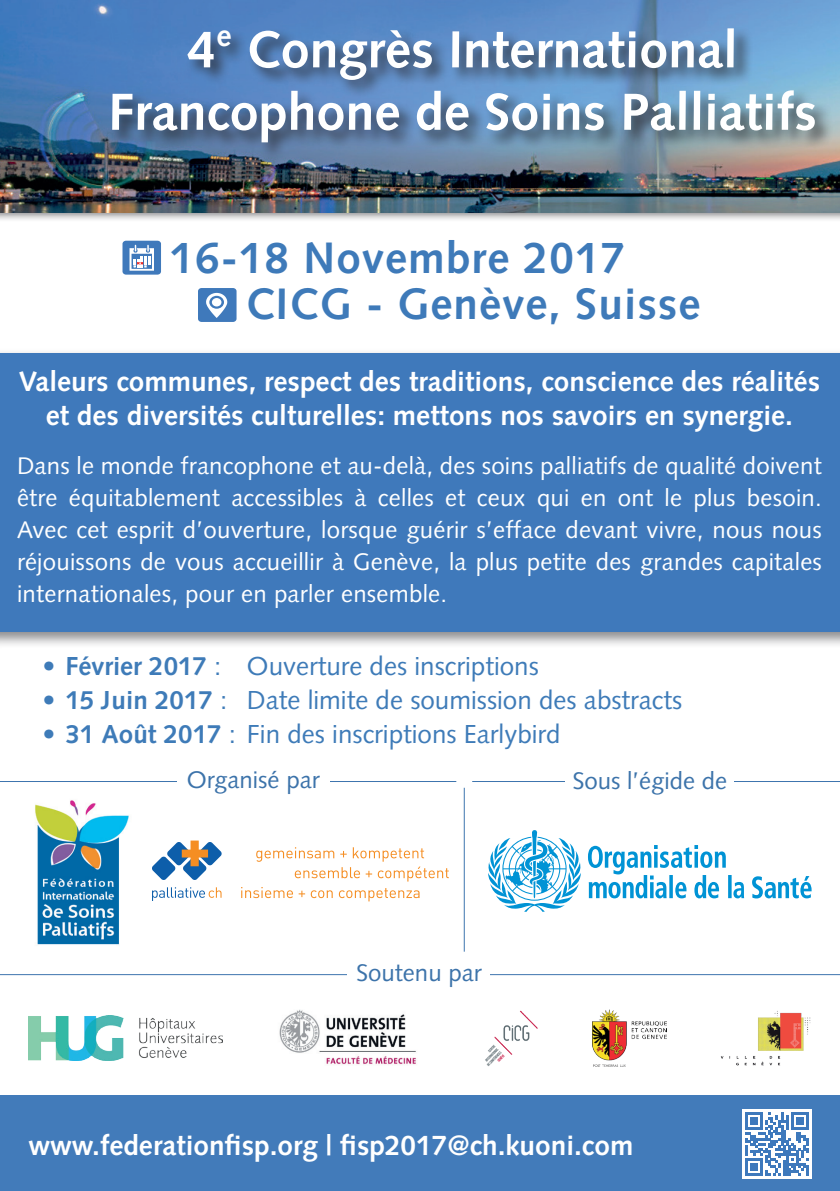
<style>
.page{position:relative;width:840px;height:1191px;background:#fff}
.page>*{position:absolute;margin:0;border:0;box-sizing:border-box;transform-origin:0 0}
.t1{font:700 52px/62.4px "Syntax LT Std";color:#fff;text-align:center}
.t2{font:700 44px/46.2px "Syntax LT Std";letter-spacing:.025em;color:#3e7ab9}
.t3{font:700 28px/33.6px "Syntax LT Std";color:#fff;text-align:center}
.t4{font:26px "Syntax LT Std";color:#3e7bb8}
.t5{font:24px/32px "Syntax LT Std";letter-spacing:.01em;color:#fff;text-align:justify}
.t6{font:24px "Syntax LT Std";color:#3c73aa}
.s1{font-weight:700}
</style>
<div class="page">
<div style="left:0;top:1095px;width:839px;height:96px;background:#427bba"></div>
<img style="left:279px;top:1010px;width:137px;height:55px">
<img style="left:35px;top:800px;width:94px;height:145px">
<div style="left:0;top:0;width:839px;height:222px;background:#636366;opacity:.75"></div>
<img style="left:0;top:0;width:839px;height:212px">
<div style="left:0;top:348px;width:839px;height:301px;background:#636366;opacity:.75"></div>
<div style="left:0;top:353px;width:839px;height:279px;background:#3f79bb"></div>
<img style="left:485px;top:1010px;width:53px;height:56px">
<img style="left:28px;top:1016px;width:195px;height:44px">
<svg style="left:742px;top:1109px;width:69px;height:69px"></svg>
<svg style="left:744px;top:1112px;width:64px;height:63px"></svg>
<img style="left:720px;top:1011px;width:90px;height:55px">
<img style="left:592px;top:1010px;width:74px;height:56px">
<div style="left:122px;top:241px;width:39px;height:34px;background:#3f79bb;border-radius:3px"></div>
<svg style="left:129px;top:245px;width:25px;height:26px"></svg>
<div style="left:198px;top:288px;width:38px;height:34px;background:#3f79bb;border-radius:3px"></div>
<svg style="left:206px;top:293px;width:21px;height:25px"></svg>
<div style="left:212px;top:298px;width:9px;height:8px;background:#fff;border-radius:50%"></div>
<svg style="left:152px;top:887px;width:69px;height:14px"></svg>
<svg style="left:152px;top:840px;width:70px;height:40px"></svg>
<svg style="left:256px;top:847px;width:192px;height:34px"></svg>
<svg style="left:241px;top:887px;width:91px;height:11px"></svg>
<svg style="left:338px;top:888px;width:81px;height:13px"></svg>
<hr style="left:0;top:974px;width:839px;height:1px;background:#3e75ae">
<div style="left:347px;top:962px;width:143px;height:24px;background:#fff"></div>
<hr style="left:0;top:781px;width:456px;height:1px;background:#3e75ae">
<hr style="left:472px;top:781px;width:367px;height:1px;background:#3e75ae">
<hr style="left:463px;top:787px;width:1px;height:164px;background:#3e75ae">
<div style="left:177px;top:769px;width:152px;height:25px;background:#fff"></div>
<div style="left:565px;top:770px;width:168px;height:25px;background:#fff"></div>
<svg style="left:488px;top:830px;width:323px;height:82px"></svg>
<div style="left:109px;top:26px;width:723px;height:134px;background:#231f20;opacity:.75"></div>
<h1 class="t1" style="left:108px;top:19px;width:709px">4<sup>e</sup> Congrès International<br>Francophone de Soins Palliatifs</h1>
<h2 class="t2" style="left:245px;top:234px;width:456px;text-indent:-76px">16-18 Novembre 2017<br>CICG - Genève, Suisse</h2>
<p class="t3" style="left:19px;top:365px;width:802px">Valeurs communes, respect des traditions, conscience des réalités et des diversités culturelles: mettons nos savoirs en synergie.</p>
<p class="t5" style="left:17px;top:449px;width:806px">Dans le monde francophone et au-delà, des soins palliatifs de qualité doivent être équitablement accessibles à celles et ceux qui en ont le plus besoin.<br>Avec cet esprit d’ouverture, lorsque guérir s’efface devant vivre, nous nous réjouissons de vous accueillir à Genève, la plus petite des grandes capitales internationales, pour en parler ensemble.</p>
<p class="t4" style="left:43px;top:651px;width:497px"><span class="s1">• Février 2017</span> : Ouverture des inscriptions</p>
<p class="t4" style="left:43px;top:685px;width:640px"><span class="s1">• 15 Juin 2017</span> : Date limite de soumission des abstracts</p>
<p class="t4" style="left:43px;top:719px;width:519px"><span class="s1">• 31 Août 2017</span> : Fin des inscriptions Earlybird</p>
<p class="t6" style="left:187px;top:765px;width:134px">Organisé par</p>
<p class="t6" style="left:572px;top:766px;width:156px">Sous l’égide de</p>
<p class="t6" style="left:356px;top:958px;width:127px">Soutenu par</p>
<p class="t3" style="left:28px;top:1128px;width:606px">www.federationfisp.org | fisp2017@ch.kuoni.com</p>
</div>
